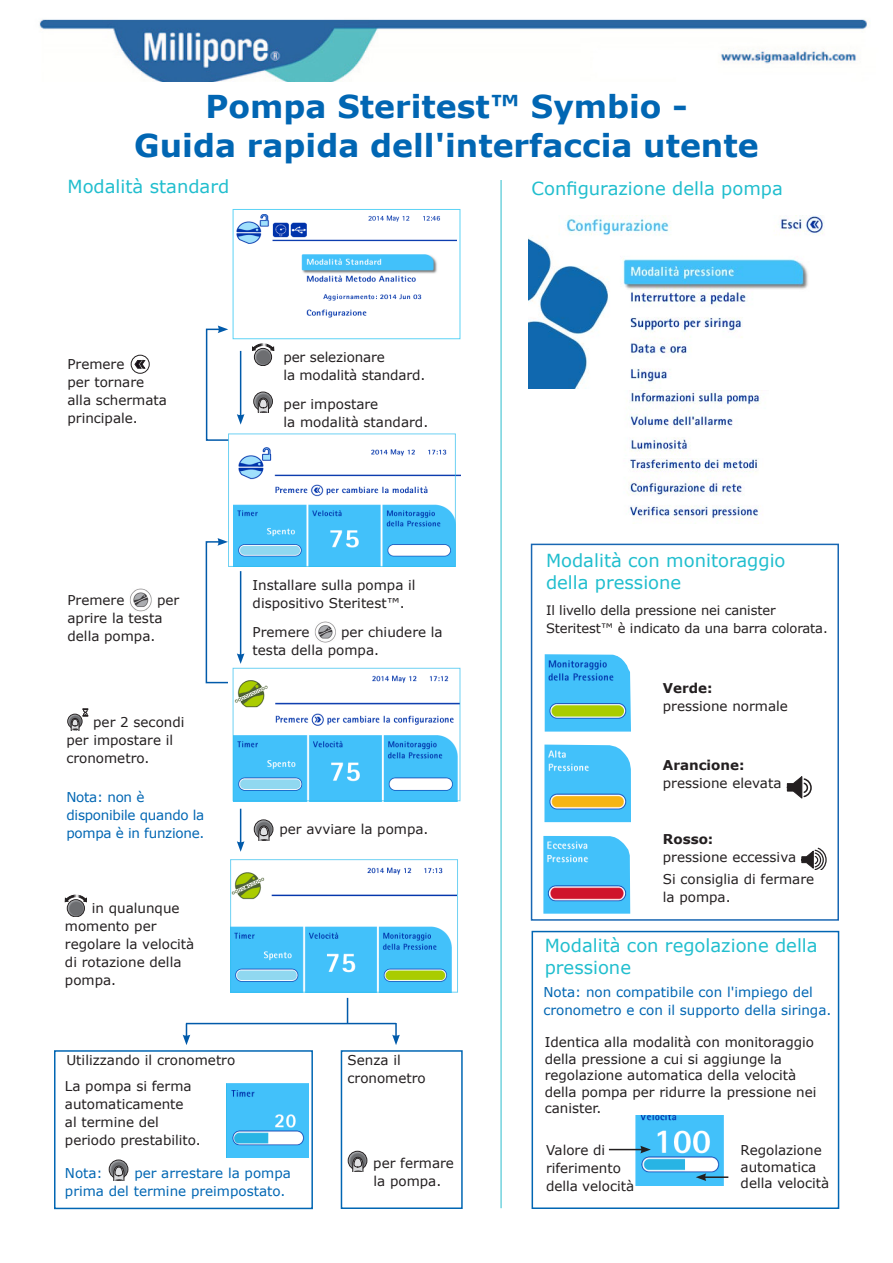
<style>
.page{position:relative;width:893px;height:1263px;background:#fff}
.page>*{position:absolute;margin:0;border:0;box-sizing:border-box;transform-origin:0 0}
.A-Head{font:700 31.5px "Verdana";color:#0166b3}
.C-Head{font:18px/21.6px "Verdana";color:#21bece}
.B-Head{font:18px "Verdana";color:#21bece}
.text_no_indent{font:13.5px/18px "Verdana";color:#231f20}
.Note{font:13.5px/18px "Verdana";color:#0166b3}
.Note-2{font:13.5px/18px "Verdana";letter-spacing:-.02em;color:#0166b3}
.Note-3{font:13.5px/18px "Verdana";color:#231f20}
.text_no_indent-2{font:13.05px/18px "Verdana";letter-spacing:-.01em;color:#231f20}
.s1{font-weight:700}
</style>
<div class="page">
<svg style="left:530px;top:543px;width:309px;height:378px"></svg>
<div style="left:54px;top:1050px;width:259px;height:159px;border:2px solid #0166b3"></div>
<svg style="left:531px;top:930px;width:309px;height:279px"></svg>
<img style="left:636px;top:1115px;width:88px;height:71px">
<hr style="left:609px;top:1149px;width:34px;height:1px;background:#231f20">
<svg style="left:640px;top:1146px;width:11px;height:7px"></svg>
<hr style="left:704px;top:1176px;width:24px;height:2px;background:#231f20">
<svg style="left:696px;top:1173px;width:10px;height:8px"></svg>
<div style="left:131px;top:355px;width:18px;height:18px;border:1px solid #231f20;border-radius:50%"></div>
<svg style="left:135px;top:360px;width:10px;height:9px"></svg>
<img style="left:130px;top:589px;width:22px;height:22px">
<hr style="left:501px;top:180px;width:1px;height:1028px;background:#2dbecd">
<img style="left:227px;top:1084px;width:82px;height:73px">
<svg style="left:109px;top:1160px;width:19px;height:19px"></svg>
<div style="left:109px;top:1160px;width:19px;height:19px;border:1px solid #231f20;border-radius:50%"></div>
<svg style="left:113px;top:1165px;width:11px;height:15px"></svg>
<svg style="left:348px;top:1151px;width:19px;height:19px"></svg>
<div style="left:348px;top:1151px;width:19px;height:19px;border:1px solid #231f20;border-radius:50%"></div>
<svg style="left:352px;top:1157px;width:11px;height:14px"></svg>
<img style="left:232px;top:215px;width:224px;height:111px">
<img style="left:234px;top:447px;width:227px;height:118px">
<div style="left:228px;top:434px;width:228px;height:133px;border:1px solid #2ebdee"></div>
<img style="left:235px;top:675px;width:223px;height:124px">
<div style="left:233px;top:668px;width:227px;height:133px;border:1px solid #2ebdee"></div>
<img style="left:232px;top:867px;width:224px;height:123px">
<div style="left:230px;top:859px;width:228px;height:133px;border:1px solid #2ebdee"></div>
<svg style="left:254px;top:348px;width:18px;height:18px"></svg>
<div style="left:254px;top:348px;width:18px;height:18px;border:1px solid #231f20;border-radius:50%"></div>
<svg style="left:252px;top:344px;width:22px;height:7px"></svg>
<svg style="left:254px;top:392px;width:18px;height:19px"></svg>
<div style="left:253px;top:392px;width:20px;height:19px;border:1px solid #231f20;border-radius:50%"></div>
<svg style="left:258px;top:398px;width:11px;height:14px"></svg>
<img style="left:314px;top:621px;width:22px;height:22px">
<svg style="left:254px;top:820px;width:19px;height:18px"></svg>
<div style="left:254px;top:820px;width:19px;height:19px;border:1px solid #231f20;border-radius:50%"></div>
<svg style="left:258px;top:825px;width:11px;height:15px"></svg>
<svg style="left:67px;top:900px;width:17px;height:17px"></svg>
<div style="left:67px;top:899px;width:18px;height:18px;border:1px solid #231f20;border-radius:50%"></div>
<svg style="left:65px;top:895px;width:22px;height:7px"></svg>
<svg style="left:68px;top:714px;width:14px;height:14px"></svg>
<div style="left:67px;top:714px;width:15px;height:15px;border:1px solid #231f20;border-radius:50%"></div>
<svg style="left:71px;top:709px;width:17px;height:21px"></svg>
<svg style="left:205px;top:325px;width:25px;height:117px"></svg>
<hr style="left:240px;top:351px;width:1px;height:65px;background:#015aaa">
<svg style="left:237px;top:414px;width:7px;height:11px"></svg>
<svg style="left:205px;top:538px;width:24px;height:146px"></svg>
<hr style="left:240px;top:571px;width:1px;height:85px;background:#015aaa">
<svg style="left:237px;top:653px;width:7px;height:11px"></svg>
<hr style="left:240px;top:809px;width:1px;height:34px;background:#015aaa">
<svg style="left:237px;top:841px;width:7px;height:11px"></svg>
<svg style="left:347px;top:998px;width:1px;height:25px"></svg>
<hr style="left:186px;top:1023px;width:210px;height:1px;background:#015aaa">
<svg style="left:392px;top:1023px;width:8px;height:22px"></svg>
<svg style="left:183px;top:1023px;width:7px;height:22px"></svg>
<img style="left:39px;top:19px;width:828px;height:63px">
<img style="left:545px;top:654px;width:86px;height:78px">
<img style="left:544px;top:744px;width:87px;height:78px">
<img style="left:543px;top:836px;width:87px;height:78px">
<svg style="left:801px;top:847px;width:26px;height:23px"></svg>
<svg style="left:787px;top:775px;width:26px;height:23px"></svg>
<div style="left:341px;top:1050px;width:122px;height:159px;border:2px solid #0166b3"></div>
<img style="left:529px;top:216px;width:296px;height:173px">
<img style="left:629px;top:390px;width:131px;height:65px">
<img style="left:628px;top:458px;width:131px;height:63px">
<p class="A-Head" style="left:206px;top:85px;width:483px">Pompa Steritest™ Symbio -</p>
<p class="A-Head" style="left:134px;top:124px;width:626px">Guida rapida dell'interfaccia utente</p>
<p class="B-Head" style="left:68px;top:174px;width:163px">Modalità standard</p>
<p class="text_no_indent" style="left:68px;top:355px;width:101px">Premere<br>per tornare alla schermata principale.</p>
<p class="text_no_indent" style="left:283px;top:348px;width:143px">per selezionare<br>la modalità standard.</p>
<p class="text_no_indent" style="left:284px;top:395px;width:146px">per impostare<br>la modalità standard.</p>
<p class="text_no_indent" style="left:68px;top:591px;width:58px">Premere</p>
<p class="text_no_indent" style="left:68px;top:591px;width:113px;text-indent:90px">per aprire la testa della pompa.</p>
<p class="Note-3" style="left:66px;top:712px;width:120px;text-indent:27px">per 2 secondi per impostare il cronometro.</p>
<p class="Note-2" style="left:66px;top:788px;width:139px">Nota: non è disponibile quando la pompa è in funzione.</p>
<p class="text_no_indent" style="left:65px;top:899px;width:131px;text-indent:27px">in qualunque momento per regolare la velocità di rotazione della pompa.</p>
<p class="text_no_indent" style="left:253px;top:576px;width:165px">Installare sulla pompa il dispositivo Steritest™.</p>
<p class="text_no_indent" style="left:253px;top:623px;width:58px">Premere</p>
<p class="text_no_indent" style="left:253px;top:623px;width:192px;text-indent:88px">per chiudere la testa della pompa.</p>
<p class="text_no_indent" style="left:279px;top:819px;width:151px">per avviare la pompa.</p>
<p class="text_no_indent" style="left:66px;top:1050px;width:170px">Utilizzando il cronometro</p>
<p class="text_no_indent" style="left:348px;top:1050px;width:80px">Senza il cronometro</p>
<p class="text_no_indent" style="left:65px;top:1077px;width:137px">La pompa si ferma automaticamente<br>al termine del periodo prestabilito.</p>
<p class="Note" style="left:65px;top:1164px;width:39px">Nota:</p>
<p class="Note" style="left:65px;top:1164px;width:227px;text-indent:69px">per arrestare la pompa prima del termine preimpostato.</p>
<p class="text_no_indent" style="left:373px;top:1154px;width:82px">per fermare la pompa.</p>
<p class="C-Head" style="left:532px;top:177px;width:253px">Configurazione della pompa</p>
<p class="C-Head" style="left:546px;top:549px;width:241px">Modalità con monitoraggio della pressione</p>
<p class="text_no_indent-2" style="left:546px;top:601px;width:283px">Il livello della pressione nei canister<br>Steritest™ è indicato da una barra colorata.</p>
<p class="text_no_indent" style="left:663px;top:679px;width:127px"><span class="s1">Verde:<br></span>pressione normale</p>
<p class="text_no_indent" style="left:663px;top:756px;width:120px"><span class="s1">Arancione: </span>pressione elevata</p>
<p class="text_no_indent" style="left:663px;top:830px;width:135px"><span class="s1">Rosso:<br></span>pressione eccessiva</p>
<p class="text_no_indent" style="left:663px;top:870px;width:153px">Si consiglia di fermare la pompa.</p>
<p class="C-Head" style="left:545px;top:934px;width:274px">Modalità con regolazione della pressione</p>
<p class="Note" style="left:543px;top:983px;width:289px">Nota: non compatibile con l'impiego del cronometro e con il supporto della siringa.</p>
<p class="text_no_indent" style="left:545px;top:1034px;width:273px;line-height:16.5px">Identica alla modalità con monitoraggio della pressione a cui si aggiunge la regolazione automatica della velocità della pompa per ridurre la pressione nei canister.</p>
<p class="text_no_indent" style="left:546px;top:1141px;width:90px">Valore di riferimento della velocità</p>
<p class="text_no_indent" style="left:741px;top:1142px;width:90px;line-height:16.5px">Regolazione automatica della velocità</p>
</div>
